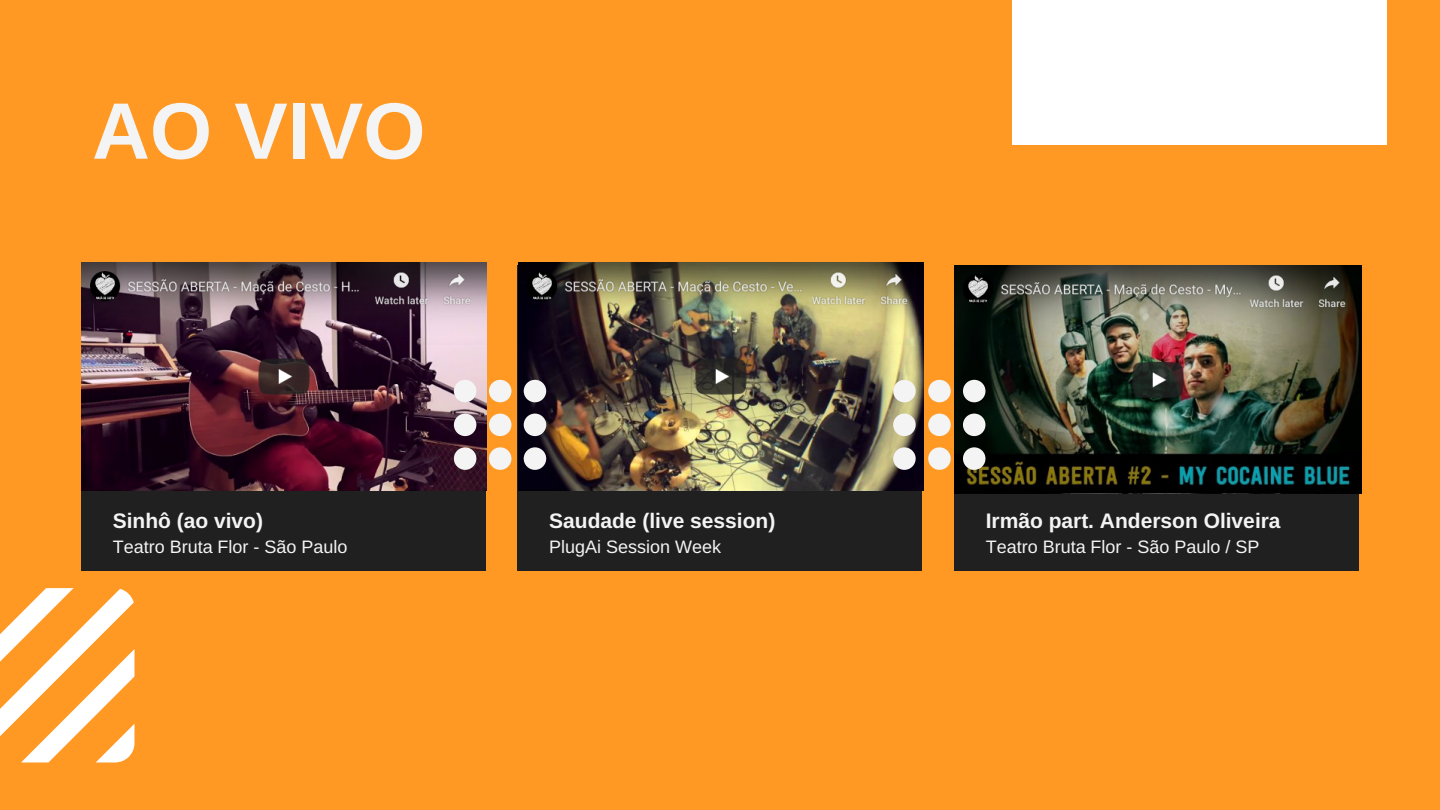
<style>
.page{position:relative;width:1440px;height:810px;background:#ff9924}
.page>*{position:absolute;margin:0;border:0;box-sizing:border-box;transform-origin:0 0}
.t1{font:700 80px "Arimo";color:#f4f4f4}
.t2{font:700 21px "Arimo";color:#f4f4f4}
.t3{font:18px "Arimo";color:#f4f4f4}
</style>
<div class="page">
<div style="left:81px;top:265px;width:405px;height:306px;background:#202020"></div>
<div style="left:518px;top:265px;width:404px;height:306px;background:#202020"></div>
<div style="left:954px;top:265px;width:405px;height:306px;background:#202020"></div>
<svg style="left:0;top:588px;width:134px;height:174px"></svg>
<div style="left:1012px;top:0;width:375px;height:145px;background:#fff"></div>
<img style="left:518px;top:262px;width:405px;height:228px">
<img style="left:955px;top:265px;width:406px;height:229px">
<img style="left:81px;top:262px;width:405px;height:228px">
<svg style="left:524px;top:380px;width:22px;height:90px;background:#96949a"></svg>
<svg style="left:489px;top:380px;width:22px;height:90px"></svg>
<svg style="left:454px;top:380px;width:22px;height:90px;background:#bfb4b9"></svg>
<svg style="left:963px;top:380px;width:22px;height:90px;background:#939693"></svg>
<svg style="left:928px;top:380px;width:23px;height:90px"></svg>
<svg style="left:893px;top:380px;width:23px;height:90px;background:#ccc9b8"></svg>
<h1 class="t1" style="left:92px;top:86px;width:335px">AO VIVO</h1>
<p class="t2" style="left:113px;top:509px;width:152px">Sinhô (ao vivo)</p>
<p class="t2" style="left:549px;top:509px;width:228px">Saudade (live session)</p>
<p class="t2" style="left:986px;top:509px;width:296px">Irmão part. Anderson Oliveira</p>
<p class="t3" style="left:113px;top:536px;width:236px">Teatro Bruta Flor - São Paulo</p>
<p class="t3" style="left:549px;top:536px;width:173px">PlugAi Session Week</p>
<p class="t3" style="left:986px;top:536px;width:275px">Teatro Bruta Flor - São Paulo / SP</p>
</div>
